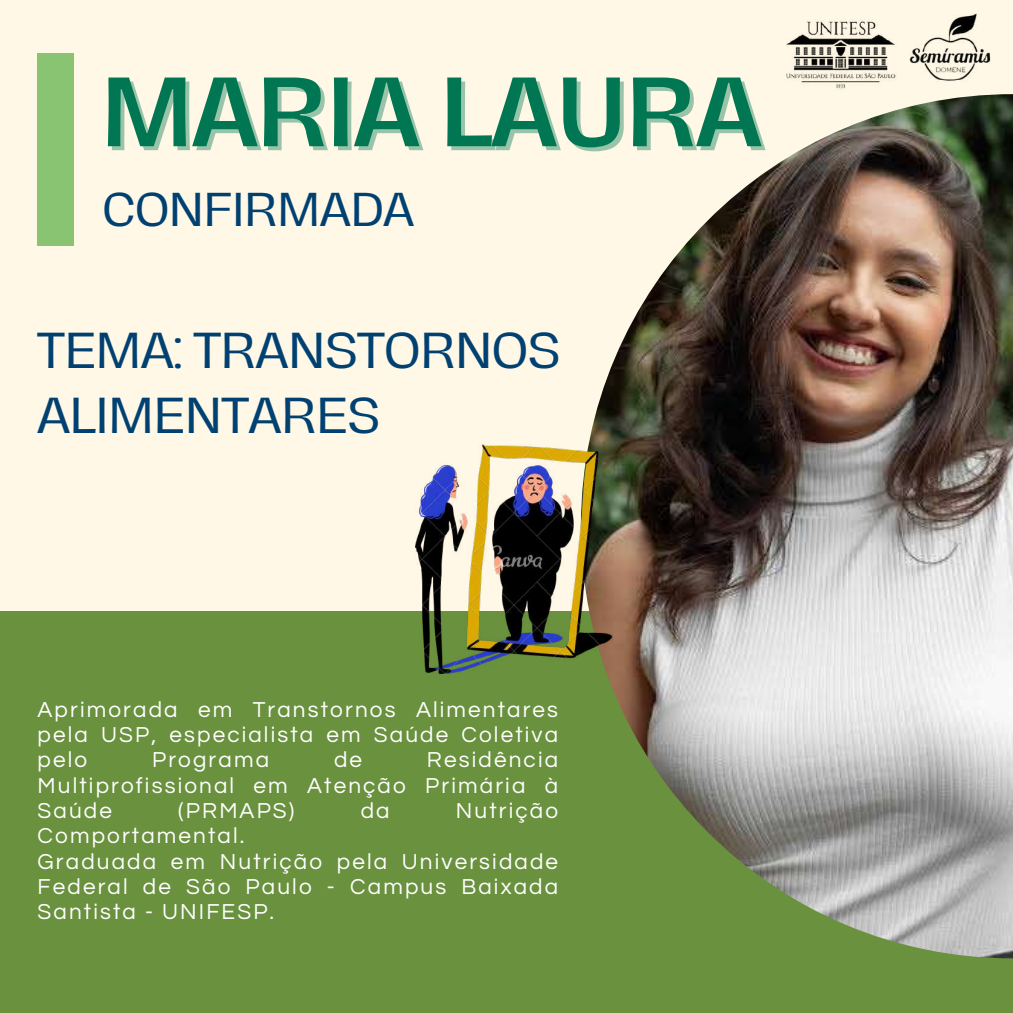
<style>
.page{position:relative;width:1013px;height:1013px;background:#fff}
.page>*{position:absolute;margin:0;border:0;box-sizing:border-box;transform-origin:0 0}
.t1{font:500 90px "Hagrid";color:#007652}
.t2{font:46.25px/64.8px "Hagrid";color:#004172}
.t3{font:43.5px "Hagrid";color:#004172}
.t4{font:22.5px/25.2px "Questrial";letter-spacing:.095em;color:#fff;text-align:justify}
</style>
<div class="page">
<div style="left:0;top:0;width:1012px;height:1012px;background:#fff8e6"></div>
<div style="left:0;top:611px;width:1012px;height:401px;background:#6a913e"></div>
<div style="left:38px;top:53px;width:36px;height:193px;background:#88c472"></div>
<img style="left:588px;top:94px;width:424px;height:864px">
<img style="left:786px;top:20px;width:110px;height:69px">
<img style="left:909px;top:13px;width:82px;height:68px">
<img style="left:415px;top:445px;width:197px;height:228px">
<h1 class="t1" style="left:101px;top:69px;width:661px">MARIA LAURA</h1>
<h3 class="t3" style="left:103px;top:189px;width:312px">CONFIRMADA</h3>
<h2 class="t2" style="left:38px;top:319px;width:524px">TEMA: TRANSTORNOS<br>ALIMENTARES</h2>
<p class="t4" style="left:38px;top:697px;width:522px">Aprimorada em Transtornos Alimentares pela USP, especialista em Saúde Coletiva pelo</p>
<p class="t4" style="left:38px;top:748px;width:522px;text-indent:389px">Residência Multiprofissional em Atenção Primária à Saúde</p>
<p class="t4" style="left:152px;top:748px;width:118px">Programa</p>
<p class="t4" style="left:334px;top:748px;width:30px">de</p>
<p class="t4" style="left:178px;top:798px;width:118px">(PRMAPS)</p>
<p class="t4" style="left:361px;top:798px;width:30px">da</p>
<p class="t4" style="left:456px;top:798px;width:104px">Nutrição</p>
<p class="t4" style="left:38px;top:824px;width:522px;text-align:left">Comportamental.<br>Graduada em Nutrição pela Universidade<br>Federal de São Paulo - Campus Baixada<br>Santista - UNIFESP.</p>
</div>
